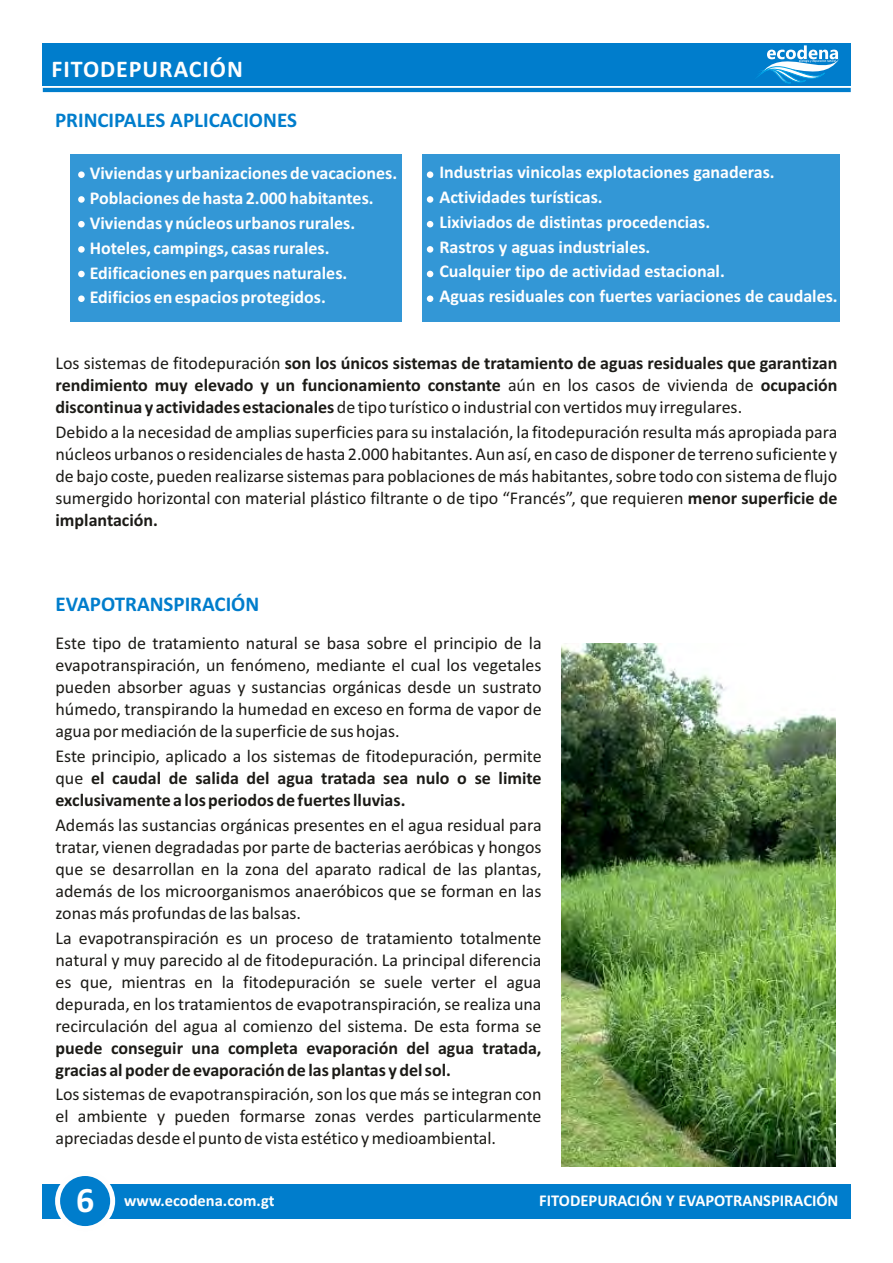
<style>
.page{position:relative;width:893px;height:1263px;background:#fff}
.page>*{position:absolute;margin:0;border:0;box-sizing:border-box;transform-origin:0 0}
.t1{font:700 36px "Calibri";color:#fefefe}
.t2{font:700 24px "Calibri";letter-spacing:.04em;color:#fefefe}
.t3{font:700 21px "Calibri";color:#007dcc}
.t4{font:18px/21.9px "Calibri";color:#1c1b17;text-align:justify}
.t5{font:700 18px/21.9px "Calibri";color:#1c1b17;text-align:justify}
.t6{font:700 18px/24.9px "Calibri";color:#fefefe}
.t7{font:700 16.5px "Calibri";color:#fefefe}
.s1{font-weight:400}
.s2{font-weight:700}
</style>
<div class="page">
<div style="left:42px;top:1184px;width:809px;height:34px;background:#007dcc"></div>
<div style="left:43px;top:43px;width:808px;height:42px;background:#007dcc"></div>
<div style="left:55px;top:1171px;width:60px;height:60px;background:#fefefe;border-radius:50%"></div>
<div style="left:60px;top:1176px;width:50px;height:50px;background:#007dcc;border-radius:50%"></div>
<hr style="left:43px;top:88px;width:808px;height:4px;background:#007dcc">
<svg style="left:761px;top:45px;width:78px;height:43px"></svg>
<img style="left:561px;top:643px;width:275px;height:524px">
<div style="left:70px;top:154px;width:331px;height:168px;background:#3397d6"></div>
<div style="left:422px;top:154px;width:417px;height:168px;background:#3397d6"></div>
<div style="left:78px;top:171px;width:7px;height:7px;background:#fefefe;border-radius:50%"></div>
<div style="left:78px;top:196px;width:7px;height:7px;background:#fefefe;border-radius:50%"></div>
<div style="left:78px;top:221px;width:7px;height:6px;background:#fefefe;border-radius:50%"></div>
<div style="left:78px;top:246px;width:7px;height:7px;background:#fefefe;border-radius:50%"></div>
<div style="left:78px;top:271px;width:7px;height:6px;background:#fefefe;border-radius:50%"></div>
<div style="left:78px;top:295px;width:7px;height:7px;background:#fefefe;border-radius:50%"></div>
<div style="left:427px;top:171px;width:6px;height:7px;background:#fefefe;border-radius:50%"></div>
<div style="left:427px;top:196px;width:6px;height:7px;background:#fefefe;border-radius:50%"></div>
<svg style="left:427px;top:221px;width:6px;height:6px"></svg>
<div style="left:427px;top:246px;width:6px;height:7px;background:#fefefe;border-radius:50%"></div>
<svg style="left:427px;top:271px;width:6px;height:6px"></svg>
<div style="left:427px;top:295px;width:6px;height:7px;background:#fefefe;border-radius:50%"></div>
<h2 class="t2" style="left:52px;top:59px;width:193px">FITODEPURACIÓN</h2>
<p class="t3" style="left:55px;top:111px;width:243px">PRINCIPALES APLICACIONES</p>
<p class="t6" style="left:90px;top:162px;width:309px">Viviendas y urbanizaciones de vacaciones.<br>Poblaciones de hasta 2.000 habitantes.<br>Viviendas y núcleos urbanos rurales.<br>Hoteles, campings, casas rurales.<br>Edificaciones en parques naturales.<br>Edificios en espacios protegidos.</p>
<p class="t6" style="left:439px;top:161px;width:400px">Industrias vinicolas explotaciones ganaderas.<br>Actividades turísticas.<br>Lixiviados de distintas procedencias.<br>Rastros y aguas industriales.<br>Cualquier tipo de actividad estacional.<br>Aguas residuales con fuertes variaciones de caudales.</p>
<p class="t5" style="left:56px;top:354px;width:783px"><span class="s1">Los sistemas de fitodepuración</span> son los únicos sistemas de tratamiento de aguas residuales que garantizan rendimiento muy elevado y un funcionamiento constante <span class="s1">aún en los casos de vivienda de</span> ocupación discontinua y actividades estacionales <span class="s1">de tipo turístico o industrial con vertidos muy irregulares.</span></p>
<p class="t4" style="left:55px;top:422px;width:783px">Debido a la necesidad de amplias superficies para su instalación, la fitodepuración resulta más apropiada para núcleos urbanos o residenciales de hasta 2.000 habitantes. Aun así, en caso de disponer de terreno suficiente y de bajo coste, pueden realizarse sistemas para poblaciones de más habitantes, sobre todo con sistema de flujo sumergido horizontal con material plástico filtrante o de tipo “Francés”, que requieren <span class="s2">menor superficie de implantación.</span></p>
<p class="t3" style="left:56px;top:595px;width:205px">EVAPOTRANSPIRACIÓN</p>
<p class="t4" style="left:56px;top:634px;width:488px">Este tipo de tratamiento natural se basa sobre el principio de la evapotranspiración, un fenómeno, mediante el cual los vegetales pueden absorber aguas y sustancias orgánicas desde un sustrato húmedo, transpirando la humedad en exceso en forma de vapor de agua por mediación de la superficie de sus hojas.</p>
<p class="t5" style="left:56px;top:747px;width:488px"><span class="s1">Este principio, aplicado a los sistemas de fitodepuración, permite que</span> el caudal de salida del agua tratada sea nulo o se limite exclusivamente a los periodos de fuertes lluvias.</p>
<p class="t4" style="left:55px;top:815px;width:488px">Además las sustancias orgánicas presentes en el agua residual para tratar, vienen degradadas por parte de bacterias aeróbicas y hongos que se desarrollan en la zona del aparato radical de las plantas, además de los microorganismos anaeróbicos que se forman en las zonas más profundas de las balsas.</p>
<p class="t4" style="left:55px;top:928px;width:488px">La evapotranspiración es un proceso de tratamiento totalmente natural y muy parecido al de fitodepuración. La principal diferencia es que, mientras en la fitodepuración se suele verter el agua depurada, en los tratamientos de evapotranspiración, se realiza una recirculación del agua al comienzo del sistema. De esta forma se</p>
<p class="t5" style="left:55px;top:1038px;width:488px">puede conseguir una completa evaporación del agua tratada, gracias al poder de evaporación de las plantas y del sol.</p>
<p class="t4" style="left:55px;top:1085px;width:488px">Los sistemas de evapotranspiración, son los que más se integran con el ambiente y pueden formarse zonas verdes particularmente apreciadas desde el punto de vista estético y medioambiental.</p>
<h1 class="t1" style="left:76px;top:1185px;width:20px">6</h1>
<p class="t7" style="left:124px;top:1193px;width:152px">www.ecodena.com.gt</p>
<p class="t7" style="left:539px;top:1194px;width:301px">FITODEPURACIÓN Y EVAPOTRANSPIRACIÓN</p>
</div>
